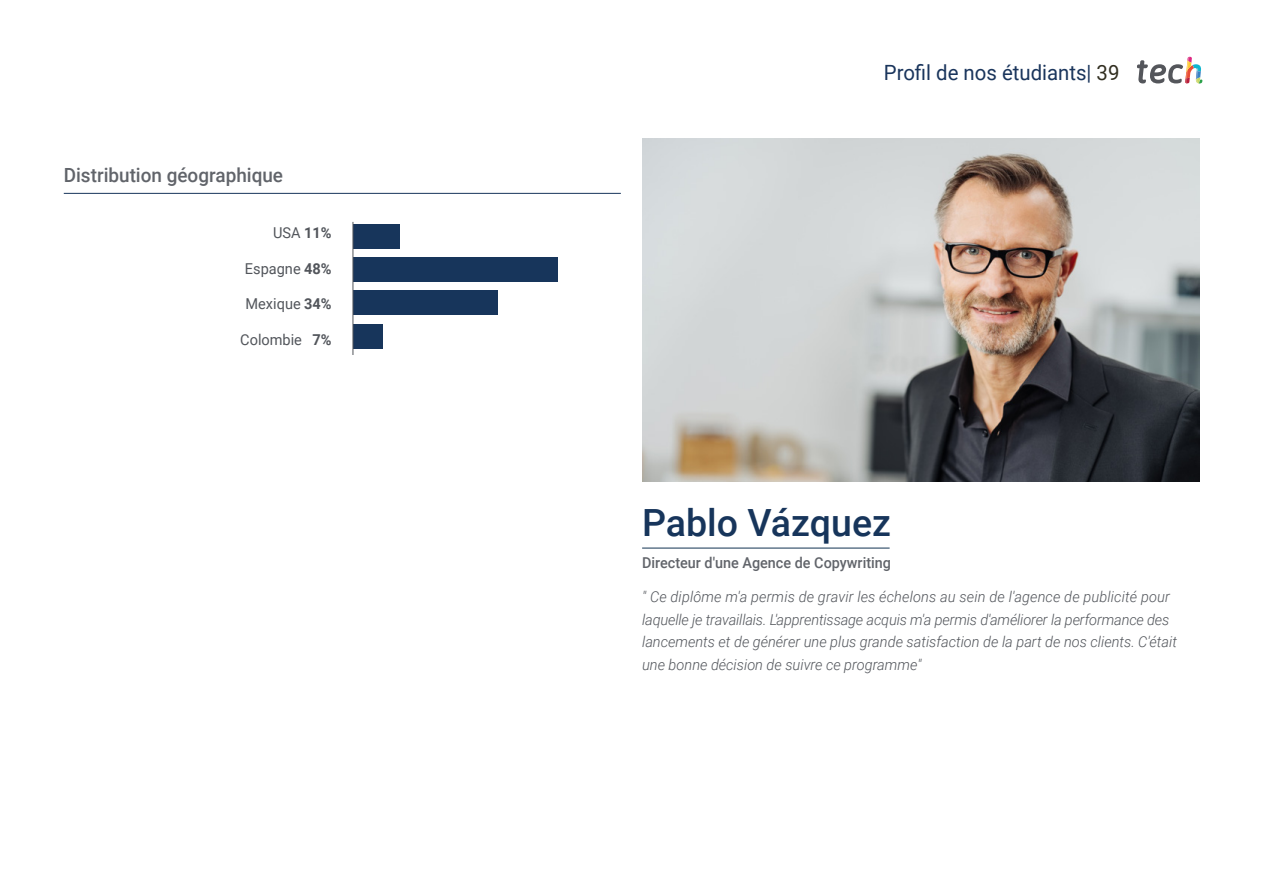
<style>
.page{position:relative;width:1263px;height:893px;background:#fff}
.page>*{position:absolute;margin:0;border:0;box-sizing:border-box;transform-origin:0 0}
.t1{font:500 37.5px "Roboto";color:#17355b}
.t2{font:21px "Roboto";color:#1a355c}
.t3{font:500 19.5px "Roboto";color:#61646a}
.t4{font:italic 300 15px/22.5px "Roboto";color:#52555b}
.t5{font:15px "Roboto";color:#52555b}
.t6{font:500 15px "Roboto";color:#61646a;scale:.96 1}
.s1{font-weight:700}
.s2{color:#312e20}
</style>
<div class="page">
<svg style="left:1137px;top:57px;width:65px;height:27px"></svg>
<hr style="left:642px;top:548px;width:248px;height:1px;background:#123352">
<img style="left:642px;top:138px;width:557px;height:343px">
<hr style="left:64px;top:193px;width:557px;height:1px;background:#17355b">
<div style="left:353px;top:224px;width:47px;height:25px;background:#17355b"></div>
<div style="left:353px;top:291px;width:144px;height:24px;background:#17355b"></div>
<div style="left:353px;top:257px;width:204px;height:25px;background:#17355b"></div>
<div style="left:353px;top:324px;width:30px;height:24px;background:#17355b"></div>
<hr style="left:353px;top:222px;width:1px;height:133px;background:#52555b">
<h3 class="t3" style="left:64px;top:161px;width:221px">Distribution géographique</h3>
<p class="t5" style="left:273px;top:222px;width:60px">USA <span class="s1">11%</span></p>
<p class="t5" style="left:245px;top:258px;width:88px">Espagne <span class="s1">48%</span></p>
<p class="t5" style="left:246px;top:293px;width:88px">Mexique <span class="s1">34%</span></p>
<p class="t5" style="left:240px;top:329px;width:93px">Colombie <span class="s1">7%</span></p>
<h2 class="t2" style="left:884px;top:57px;width:237px">Profil de nos étudiants| <span class="s2">39</span></h2>
<h1 class="t1" style="left:642px;top:496px;width:250px">Pablo Vázquez</h1>
<p class="t6" style="left:642px;top:552px;width:261px">Directeur d'une Agence de Copywriting</p>
<p class="t4" style="left:642px;top:585px;width:536px">" Ce diplôme m'a permis de gravir les échelons au sein de l'agence de publicité pour laquelle je travaillais. L'apprentissage acquis m'a permis d'améliorer la performance des lancements et de générer une plus grande satisfaction de la part de nos clients. C'était une bonne décision de suivre ce programme"</p>
</div>
